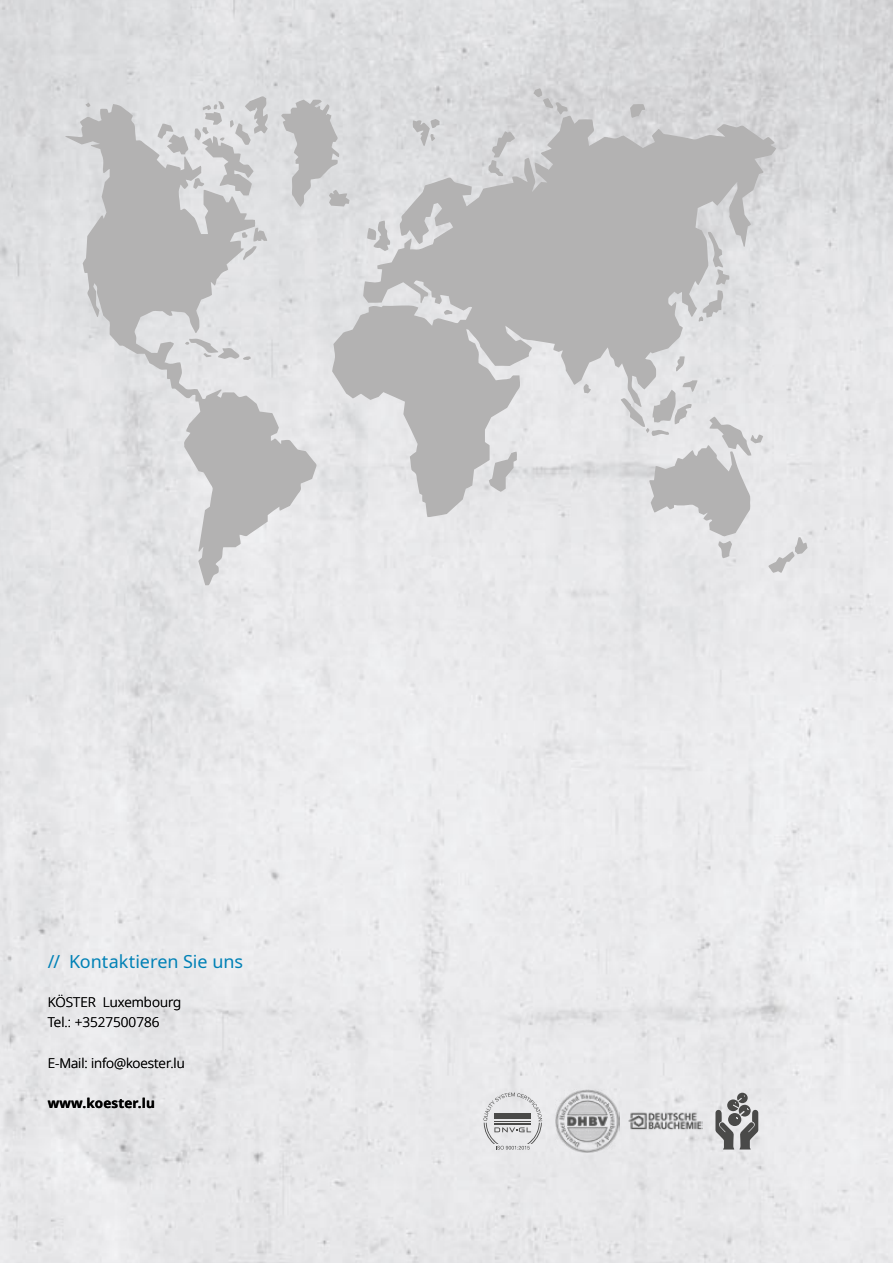
<style>
.page{position:relative;width:893px;height:1263px;background:#fff}
.page>*{position:absolute;margin:0;border:0;box-sizing:border-box;transform-origin:0 0}
.t1{font:18px "Noto Sans";letter-spacing:-.005em;color:#0081b6}
.t2{font:300 13.5px/20.1px "Noto Sans";color:#000}
.t3{font:700 13.5px "Noto Sans";letter-spacing:.01em;color:#000}
</style>
<div class="page">
<svg style="left:533px;top:88px;width:35px;height:26px"></svg>
<svg style="left:65px;top:104px;width:252px;height:481px;background:#d2d2d4"></svg>
<svg style="left:281px;top:99px;width:69px;height:108px;background:#c5c5c6"></svg>
<svg style="left:630px;top:104px;width:15px;height:12px"></svg>
<svg style="left:158px;top:96px;width:110px;height:100px;background:#d2d2d3"></svg>
<svg style="left:242px;top:227px;width:25px;height:33px"></svg>
<svg style="left:621px;top:380px;width:186px;height:193px;background:#e3e3e5"></svg>
<svg style="left:332px;top:116px;width:444px;height:401px;background:#cacacb"></svg>
<svg style="left:483px;top:1092px;width:59px;height:58px;background:#cccccd"></svg>
<img style="left:556px;top:1089px;width:63px;height:64px">
<img style="left:626px;top:1101px;width:77px;height:40px">
<svg style="left:715px;top:1093px;width:43px;height:56px;background:#9b9b9b"></svg>
<h1 class="t1" style="left:48px;top:949px;width:197px">// Kontaktieren Sie uns</h1>
<p class="t2" style="left:48px;top:992px;width:135px">KÖSTER Luxembourg<br>Tel.: +3527500786</p>
<p class="t2" style="left:48px;top:1052px;width:138px">E-Mail: info@koester.lu</p>
<p class="t3" style="left:48px;top:1093px;width:109px">www.koester.lu</p>
</div>
